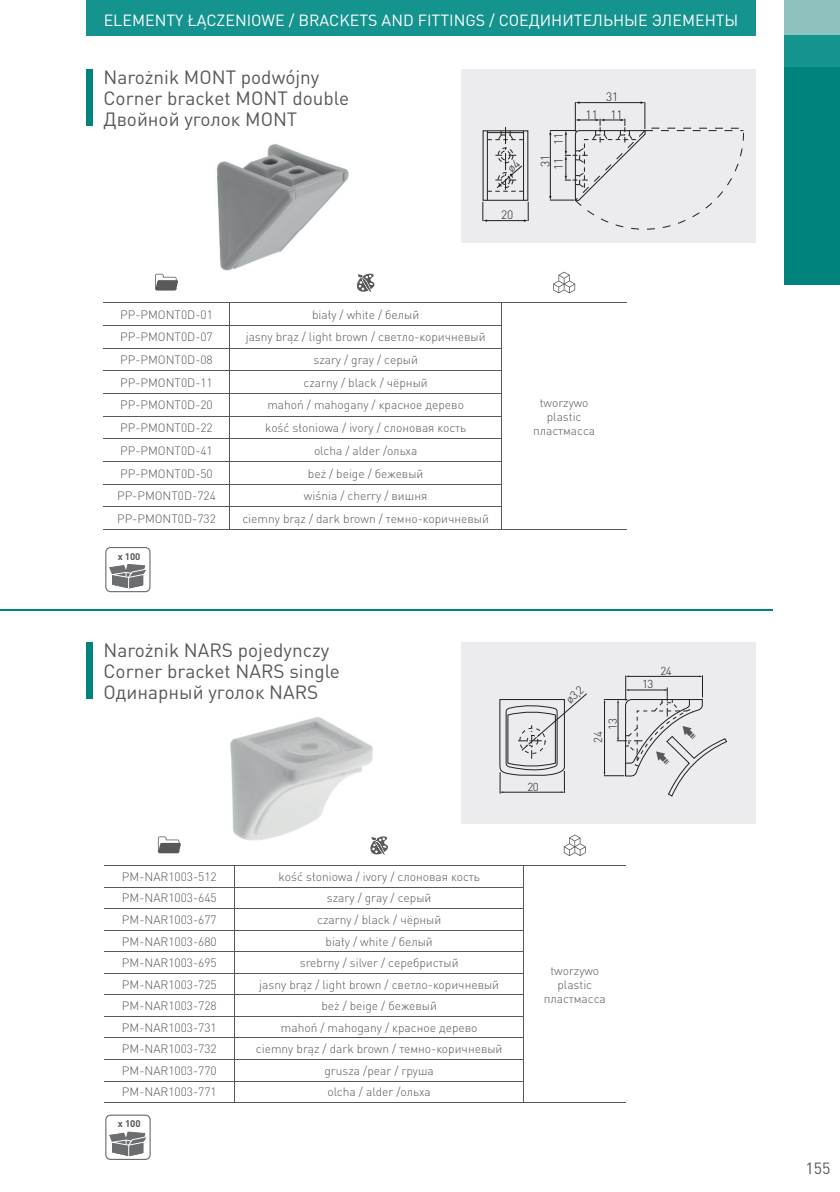
<style>
.page{position:relative;width:840px;height:1192px;background:#fff}
.page>*{position:absolute;margin:0;border:0;box-sizing:border-box;transform-origin:0 0}
.t1{font:19px/21px "DIN Pro";color:#57585a}
.t2{font:16px "DIN Pro";color:#fff}
.t3{font:16px "DIN Pro";color:#57585a}
.t4{font:300 12px/14px "DIN Pro";color:#57585a;text-align:center}
.t5{font:300 12px/13.6px "DIN Pro";color:#231f20}
.t6{font:300 11.4px "DIN Pro";letter-spacing:-.05em;color:#231f20}
.t7{font:700 9.6px "DIN Pro";color:#57585a}
</style>
<div class="page">
<div style="left:86px;top:0;width:669px;height:35px;background:#14938f"></div>
<hr style="left:2px;top:609px;width:770px;height:1px;background:#00837c">
<div style="left:86px;top:69px;width:6px;height:57px;background:#00837c"></div>
<div style="left:86px;top:642px;width:6px;height:57px;background:#00837c"></div>
<div style="left:784px;top:67px;width:56px;height:218px;background:#00837c"></div>
<div style="left:784px;top:34px;width:56px;height:33px;background:#14938f"></div>
<div style="left:784px;top:0;width:56px;height:34px;background:#8fc1bf"></div>
<div style="left:461px;top:69px;width:294px;height:174px;background:#ececee"></div>
<div style="left:461px;top:642px;width:294px;height:181px;background:#ececee"></div>
<hr style="left:487px;top:131px;width:1px;height:69px;background:#231f20">
<hr style="left:523px;top:131px;width:1px;height:69px;background:#231f20">
<hr style="left:486px;top:220px;width:39px;height:1px;background:#231f20">
<svg style="left:482px;top:202px;width:5px;height:20px"></svg>
<svg style="left:524px;top:202px;width:5px;height:20px"></svg>
<svg style="left:549px;top:101px;width:195px;height:128px"></svg>
<img style="left:216px;top:144px;width:133px;height:127px">
<img style="left:230px;top:717px;width:143px;height:124px">
<svg style="left:604px;top:675px;width:123px;height:121px"></svg>
<svg style="left:499px;top:693px;width:88px;height:101px"></svg>
<div style="left:105px;top:547px;width:45px;height:45px;border:1px solid #6c6d70;border-radius:5px"></div>
<svg style="left:109px;top:563px;width:39px;height:27px"></svg>
<div style="left:105px;top:1114px;width:46px;height:46px;border:1px solid #6c6d70;border-radius:5px"></div>
<svg style="left:109px;top:1131px;width:38px;height:26px"></svg>
<hr style="left:235px;top:887px;width:289px;height:1px;background:#57585a">
<hr style="left:235px;top:908px;width:289px;height:1px;background:#57585a">
<hr style="left:235px;top:930px;width:289px;height:1px;background:#57585a">
<hr style="left:235px;top:951px;width:289px;height:1px;background:#57585a">
<hr style="left:235px;top:973px;width:289px;height:1px;background:#57585a">
<hr style="left:235px;top:994px;width:289px;height:1px;background:#57585a">
<hr style="left:235px;top:1016px;width:289px;height:1px;background:#57585a">
<hr style="left:235px;top:1038px;width:289px;height:1px;background:#57585a">
<hr style="left:235px;top:1059px;width:289px;height:1px;background:#57585a">
<hr style="left:235px;top:1081px;width:289px;height:1px;background:#57585a">
<hr style="left:104px;top:887px;width:131px;height:1px;background:#57585a">
<hr style="left:104px;top:908px;width:131px;height:1px;background:#57585a">
<hr style="left:104px;top:930px;width:131px;height:1px;background:#57585a">
<hr style="left:104px;top:951px;width:131px;height:1px;background:#57585a">
<hr style="left:104px;top:973px;width:131px;height:1px;background:#57585a">
<hr style="left:104px;top:994px;width:131px;height:1px;background:#57585a">
<hr style="left:104px;top:1016px;width:131px;height:1px;background:#57585a">
<hr style="left:104px;top:1038px;width:131px;height:1px;background:#57585a">
<hr style="left:104px;top:1059px;width:131px;height:1px;background:#57585a">
<hr style="left:104px;top:1081px;width:131px;height:1px;background:#57585a">
<hr style="left:104px;top:1102px;width:131px;height:1px;background:#57585a">
<hr style="left:524px;top:1102px;width:102px;height:1px;background:#57585a">
<hr style="left:104px;top:865px;width:131px;height:1px;background:#57585a">
<hr style="left:524px;top:865px;width:102px;height:1px;background:#57585a">
<hr style="left:235px;top:865px;width:289px;height:1px;background:#57585a">
<svg style="left:234px;top:866px;width:1px;height:236px"></svg>
<svg style="left:523px;top:866px;width:1px;height:236px"></svg>
<hr style="left:235px;top:1102px;width:289px;height:1px;background:#57585a">
<svg style="left:158px;top:836px;width:23px;height:17px"></svg>
<svg style="left:369px;top:836px;width:19px;height:19px"></svg>
<svg style="left:564px;top:834px;width:22px;height:22px"></svg>
<hr style="left:230px;top:325px;width:272px;height:1px;background:#57585a">
<hr style="left:230px;top:348px;width:272px;height:1px;background:#57585a">
<hr style="left:230px;top:371px;width:272px;height:1px;background:#57585a">
<hr style="left:230px;top:393px;width:272px;height:1px;background:#57585a">
<hr style="left:230px;top:416px;width:272px;height:1px;background:#57585a">
<hr style="left:230px;top:439px;width:272px;height:1px;background:#57585a">
<hr style="left:230px;top:461px;width:272px;height:1px;background:#57585a">
<hr style="left:230px;top:484px;width:272px;height:1px;background:#57585a">
<hr style="left:230px;top:507px;width:272px;height:1px;background:#57585a">
<hr style="left:230px;top:529px;width:272px;height:1px;background:#57585a">
<hr style="left:103px;top:325px;width:127px;height:1px;background:#57585a">
<hr style="left:103px;top:348px;width:127px;height:1px;background:#57585a">
<hr style="left:103px;top:371px;width:127px;height:1px;background:#57585a">
<hr style="left:103px;top:393px;width:127px;height:1px;background:#57585a">
<hr style="left:103px;top:416px;width:127px;height:1px;background:#57585a">
<hr style="left:103px;top:439px;width:127px;height:1px;background:#57585a">
<hr style="left:103px;top:461px;width:127px;height:1px;background:#57585a">
<hr style="left:103px;top:484px;width:127px;height:1px;background:#57585a">
<hr style="left:103px;top:507px;width:127px;height:1px;background:#57585a">
<svg style="left:229px;top:304px;width:1px;height:225px"></svg>
<hr style="left:103px;top:529px;width:127px;height:1px;background:#57585a">
<svg style="left:501px;top:304px;width:1px;height:225px"></svg>
<hr style="left:502px;top:529px;width:124px;height:1px;background:#57585a">
<hr style="left:103px;top:303px;width:127px;height:1px;background:#57585a">
<hr style="left:230px;top:303px;width:272px;height:1px;background:#57585a">
<hr style="left:502px;top:303px;width:124px;height:1px;background:#57585a">
<svg style="left:155px;top:274px;width:23px;height:17px"></svg>
<svg style="left:356px;top:273px;width:18px;height:20px"></svg>
<svg style="left:553px;top:272px;width:22px;height:21px"></svg>
<svg style="left:487px;top:127px;width:36px;height:65px"></svg>
<h2 class="t2" style="left:104px;top:10px;width:636px">ELEMENTY ŁĄCZENIOWE / BRACKETS AND FITTINGS / СОЕДИНИТЕЛЬНЫЕ ЭЛЕМЕНТЫ</h2>
<h1 class="t1" style="left:103px;top:66px;width:247px">Narożnik MONT podwójny<br>Corner bracket MONT double<br>Двойной уголок MONT</h1>
<p class="t5" style="left:501px;top:208px;width:14px">20</p>
<p class="t5" style="left:538px;top:170px;width:39px;rotate:-90deg">31<br>11 11</p>
<p class="t5" style="left:606px;top:90px;width:14px">31</p>
<p class="t5" style="left:585px;top:107px;width:39px">11 11</p>
<p class="t4" style="left:120px;top:307px;width:94px">PP-PMONT0D-01</p>
<p class="t4" style="left:312px;top:307px;width:109px">biały / white / белый</p>
<p class="t4" style="left:120px;top:330px;width:94px">PP-PMONT0D-07</p>
<p class="t4" style="left:246px;top:330px;width:241px">jasny brąz / light brown / светло-коричневый</p>
<p class="t4" style="left:120px;top:352px;width:94px">PP-PMONT0D-08</p>
<p class="t4" style="left:313px;top:352px;width:106px">szary / gray / серый</p>
<p class="t4" style="left:120px;top:375px;width:94px">PP-PMONT0D-11</p>
<p class="t4" style="left:304px;top:375px;width:126px">czarny / black / чёрный</p>
<p class="t4" style="left:120px;top:398px;width:94px">PP-PMONT0D-20</p>
<p class="t4" style="left:267px;top:398px;width:198px">mahoń / mahogany / красное дерево</p>
<p class="t4" style="left:120px;top:420px;width:94px">PP-PMONT0D-22</p>
<p class="t4" style="left:265px;top:420px;width:203px">kość słoniowa / ivory / слоновая кость</p>
<p class="t4" style="left:120px;top:443px;width:94px">PP-PMONT0D-41</p>
<p class="t4" style="left:314px;top:443px;width:105px">olcha / alder /ольха</p>
<p class="t4" style="left:120px;top:466px;width:94px">PP-PMONT0D-50</p>
<p class="t4" style="left:308px;top:466px;width:117px">beż / beige / бежевый</p>
<p class="t4" style="left:117px;top:488px;width:100px">PP-PMONT0D-724</p>
<p class="t4" style="left:304px;top:488px;width:125px">wiśnia / cherry / вишня</p>
<p class="t4" style="left:117px;top:511px;width:100px">PP-PMONT0D-732</p>
<p class="t4" style="left:242px;top:511px;width:248px">ciemny brąz / dark brown / темно-коричневый</p>
<p class="t7" style="left:118px;top:550px;width:24px">x 100</p>
<p class="t4" style="left:533px;top:395px;width:64px">tworzywo plastic пластмасса</p>
<h1 class="t1" style="left:103px;top:638px;width:238px">Narożnik NARS pojedynczy<br>Corner bracket NARS single<br>Одинарный уголок NARS</h1>
<p class="t6" style="left:527px;top:779px;width:13px">20</p>
<p class="t6" style="left:563px;top:694px;width:21px;rotate:-40deg">ø3,2</p>
<p class="t6" style="left:605px;top:729px;width:13px;rotate:-90deg">13</p>
<p class="t6" style="left:590px;top:743px;width:13px;rotate:-90deg">24</p>
<p class="t6" style="left:642px;top:676px;width:13px">13</p>
<p class="t6" style="left:660px;top:663px;width:13px">24</p>
<p class="t4" style="left:122px;top:869px;width:96px">PM-NAR1003-512</p>
<p class="t4" style="left:279px;top:869px;width:203px">kość słoniowa / ivory / слоновая кость</p>
<p class="t4" style="left:122px;top:891px;width:96px">PM-NAR1003-645</p>
<p class="t4" style="left:327px;top:891px;width:106px">szary / gray / серый</p>
<p class="t4" style="left:122px;top:912px;width:96px">PM-NAR1003-677</p>
<p class="t4" style="left:317px;top:912px;width:126px">czarny / black / чёрный</p>
<p class="t4" style="left:122px;top:934px;width:96px">PM-NAR1003-680</p>
<p class="t4" style="left:325px;top:934px;width:109px">biały / white / белый</p>
<p class="t4" style="left:122px;top:955px;width:96px">PM-NAR1003-695</p>
<p class="t4" style="left:300px;top:955px;width:160px">srebrny / silver / серебристый</p>
<p class="t4" style="left:122px;top:977px;width:96px">PM-NAR1003-725</p>
<p class="t4" style="left:259px;top:977px;width:241px">jasny brąz / light brown / светло-коричневый</p>
<p class="t4" style="left:122px;top:998px;width:96px">PM-NAR1003-728</p>
<p class="t4" style="left:321px;top:998px;width:117px">beż / beige / бежевый</p>
<p class="t4" style="left:122px;top:1020px;width:96px">PM-NAR1003-731</p>
<p class="t4" style="left:281px;top:1020px;width:198px">mahoń / mahogany / красное дерево</p>
<p class="t4" style="left:122px;top:1041px;width:96px">PM-NAR1003-732</p>
<p class="t4" style="left:256px;top:1041px;width:248px">ciemny brąz / dark brown / темно-коричневый</p>
<p class="t4" style="left:122px;top:1063px;width:96px">PM-NAR1003-770</p>
<p class="t4" style="left:324px;top:1063px;width:111px">grusza /pear / груша</p>
<p class="t4" style="left:122px;top:1084px;width:96px">PM-NAR1003-771</p>
<p class="t4" style="left:327px;top:1084px;width:105px">olcha / alder /ольха</p>
<p class="t7" style="left:118px;top:1117px;width:24px">x 100</p>
<p class="t4" style="left:544px;top:963px;width:64px">tworzywo plastic пластмасса</p>
<h2 class="t3" style="left:805px;top:1157px;width:27px">155</h2>
</div>
